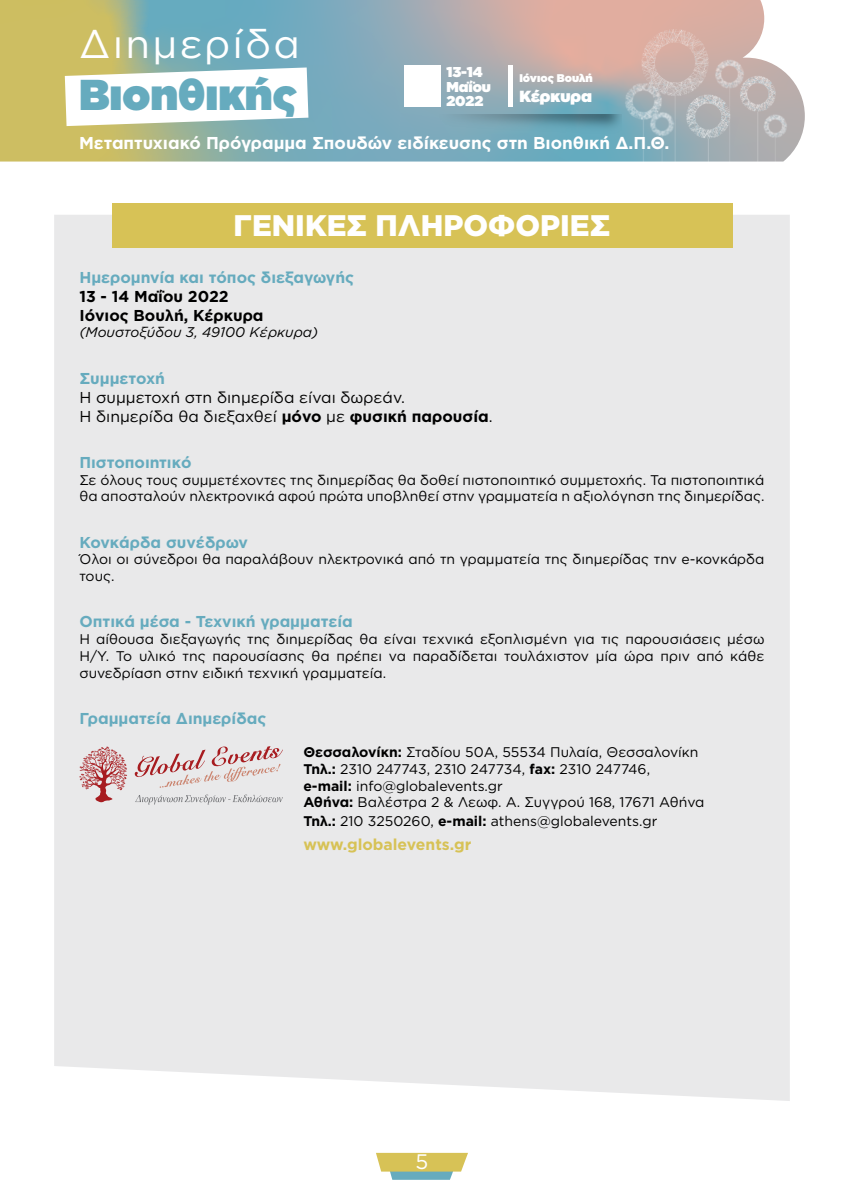
<style>
.page{position:relative;width:844px;height:1191px;background:#fff}
.page>*{position:absolute;margin:0;border:0;box-sizing:border-box;transform-origin:0 0}
.t1{font:900 43.05px "Gotham Greek";color:#66abbe}
.t2{font:39.9px "Gotham Greek";letter-spacing:.06em;color:#fff}
.t3{font:900 29.75px "Gotham Greek";color:#fff}
.t4{font:21px "Gotham Greek";color:#fff}
.t5{font:700 17.15px "Gotham Greek";color:#fff}
.t6{font:900 16.1px "Gotham Greek";color:#fff}
.t7{font:700 15.75px "Gotham Greek";color:#66abbe}
.t8{font:15.75px/18.9px "Gotham Greek";color:#000}
.t9{font:700 15.75px/18.9px "Gotham Greek";color:#000}
.t10{font:700 15.75px "Gotham Greek";color:#d7c256}
.t11{font:900 14.35px/14.7px "Gotham Greek";color:#fff}
.t12{font:14px/16.8px "Gotham Greek";color:#000}
.t13{font:italic 14px "Gotham Greek";color:#000}
.t14{font:900 11.2px "Gotham Greek";color:#fff}
.s1{font-weight:700}
</style>
<div class="page">
<svg style="left:376px;top:1152px;width:92px;height:27px;background:#c9c885"></svg>
<svg style="left:0;top:0;width:804px;height:161px;background:#a2b1a4"></svg>
<svg style="left:65px;top:67px;width:243px;height:59px"></svg>
<img style="left:404px;top:115px;width:213px;height:22px">
<div style="left:404px;top:65px;width:36px;height:41px;background:#fff"></div>
<hr style="left:508px;top:65px;width:4px;height:41px;background:#fff">
<img style="left:617px;top:30px;width:177px;height:189px">
<div style="left:54px;top:215px;width:735px;height:886px;background:#e9e9ea"></div>
<div style="left:112px;top:203px;width:620px;height:45px;background:#d7c256"></div>
<svg style="left:135px;top:794px;width:148px;height:10px"></svg>
<svg style="left:135px;top:746px;width:148px;height:42px;background:#e0cdcd"></svg>
<svg style="left:79px;top:746px;width:48px;height:56px;background:#d5acad"></svg>
<h2 class="t2" style="left:79px;top:22px;width:222px">Διημερίδα</h2>
<h1 class="t1" style="left:79px;top:70px;width:219px">Βιοηθικής</h1>
<p class="t11" style="left:446px;top:64px;width:46px">13-14<br>Μαΐου<br>2022</p>
<p class="t14" style="left:519px;top:72px;width:75px">Ιόνιος Βουλή</p>
<p class="t6" style="left:519px;top:86px;width:74px">Κέρκυρα</p>
<p class="t5" style="left:79px;top:133px;width:591px">Μεταπτυχιακό Πρόγραμμα Σπουδών ειδίκευσης στη Βιοηθική Δ.Π.Θ.</p>
<h3 class="t3" style="left:233px;top:209px;width:378px">ΓΕΝΙΚΈΣ ΠΛΗΡΟΦΟΡΊΕΣ</h3>
<p class="t7" style="left:79px;top:268px;width:276px">Ημερομηνία και τόπος διεξαγωγής</p>
<p class="t9" style="left:79px;top:286px;width:186px">13 - 14 Μαΐου 2022<br>Ιόνιος Βουλή, Κέρκυρα</p>
<p class="t13" style="left:79px;top:325px;width:240px">(Μουστοξύδου 3, 49100 Κέρκυρα)</p>
<p class="t7" style="left:79px;top:369px;width:87px">Συμμετοχή</p>
<p class="t8" style="left:79px;top:387px;width:414px">Η συμμετοχή στη διημερίδα είναι δωρεάν.<br>Η διημερίδα θα διεξαχθεί <span class="s1">μόνο</span> με <span class="s1">φυσική παρουσία</span>.</p>
<p class="t7" style="left:79px;top:453px;width:113px">Πιστοποιητικό</p>
<p class="t12" style="left:79px;top:471px;width:686px">Σε όλους τους συµµετέχοντες της διημερίδας θα δοθεί πιστοποιητικό συµµετοχής. Τα πιστοποιητικά θα αποσταλούν ηλεκτρονικά αφού πρώτα υποβληθεί στην γραμματεία η αξιολόγηση της διημερίδας.</p>
<p class="t7" style="left:79px;top:533px;width:170px">Κονκάρδα συνέδρων</p>
<p class="t12" style="left:79px;top:551px;width:686px">Όλοι οι σύνεδροι θα παραλάβουν ηλεκτρονικά από τη γραμματεία της διημερίδας την e-κονκάρδα τους.</p>
<p class="t7" style="left:79px;top:612px;width:275px">Οπτικά μέσα - Τεχνική γραμματεία</p>
<p class="t12" style="left:79px;top:630px;width:686px;text-align:justify">Η αίθουσα διεξαγωγής της διημερίδας θα είναι τεχνικά εξοπλισμένη για τις παρουσιάσεις μέσω H/Y. Το υλικό της παρουσίασης θα πρέπει να παραδίδεται τουλάχιστον μία ώρα πριν από κάθε συνεδρίαση στην ειδική τεχνική γραμματεία.</p>
<p class="t7" style="left:79px;top:709px;width:188px">Γραμματεία Διημερίδας</p>
<p class="t12" style="left:303px;top:743px;width:402px"><span class="s1">Θεσσαλονίκη:</span> Σταδίου 50Α, 55534 Πυλαία, Θεσσαλονίκη <span class="s1">Τηλ.:</span> 2310 247743, 2310 247734, <span class="s1">fax:</span> 2310 247746,<br><span class="s1">e-mail:</span> info@globalevents.gr<br><span class="s1">Αθήνα:</span> Βαλέστρα 2 &amp; Λεωφ. Α. Συγγρού 168, 17671 Αθήνα</p>
<p class="t12" style="left:303px;top:812px;width:355px"><span class="s1">Τηλ.:</span> 210 3250260, <span class="s1">e-mail:</span> athens@globalevents.gr</p>
<p class="t10" style="left:303px;top:835px;width:169px">www.globalevents.gr</p>
<h3 class="t4" style="left:415px;top:1150px;width:14px">5</h3>
</div>
